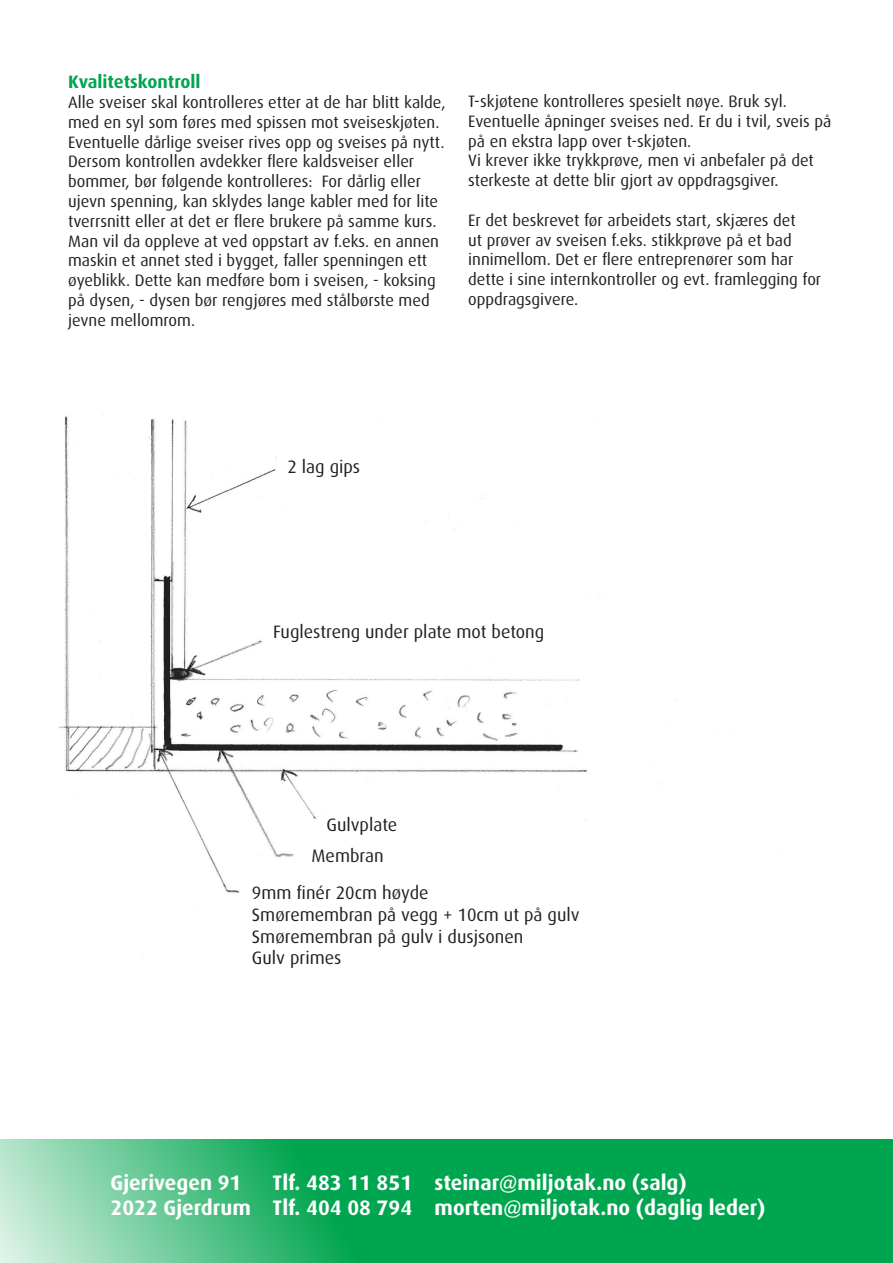
<style>
.page{position:relative;width:893px;height:1263px;background:#fff}
.page>*{position:absolute;margin:0;border:0;box-sizing:border-box;transform-origin:0 0}
.Heading{font:700 21px "Dax";color:#fff}
.t1{font:18px "Dax";color:#231f20}
.t2{font:700 18px "Dax";color:#00a54f}
.t3{font:16.5px/19.8px "Dax";color:#231f20}
</style>
<div class="page">
<svg style="left:0;top:1139px;width:893px;height:124px;background:#25b168"></svg>
<img style="left:59px;top:416px;width:529px;height:452px">
<div style="left:277px;top:439px;width:224px;height:47px;background:#fff"></div>
<div style="left:273px;top:609px;width:620px;height:48px;background:#fff"></div>
<svg style="left:215px;top:795px;width:373px;height:98px"></svg>
<p class="t2" style="left:68px;top:72px;width:134px">Kvalitetskontroll</p>
<p class="t3" style="left:68px;top:93px;width:379px">Alle sveiser skal kontrolleres etter at de har blitt kalde, med en syl som føres med spissen mot sveiseskjøten.<br>Eventuelle dårlige sveiser rives opp og sveises på nytt.</p>
<p class="t3" style="left:68px;top:152px;width:372px">Dersom kontrollen avdekker flere kaldsveiser eller bommer, bør følgende kontrolleres: For dårlig eller ujevn spenning, kan sklydes lange kabler med for lite tverrsnitt eller at det er flere brukere på samme kurs.<br>Man vil da oppleve at ved oppstart av f.eks. en annen maskin et annet sted i bygget, faller spenningen ett øyeblikk. Dette kan medføre bom i sveisen, - koksing på dysen, - dysen bør rengjøres med stålbørste med jevne mellomrom.</p>
<p class="t3" style="left:468px;top:92px;width:364px">T-skjøtene kontrolleres spesielt nøye. Bruk syl.<br>Eventuelle åpninger sveises ned. Er du i tvil, sveis på på en ekstra lapp over t-skjøten.</p>
<p class="t3" style="left:468px;top:151px;width:347px">Vi krever ikke trykkprøve, men vi anbefaler på det sterkeste at dette blir gjort av oppdragsgiver.</p>
<p class="t3" style="left:468px;top:210px;width:354px">Er det beskrevet før arbeidets start, skjæres det<br>ut prøver av sveisen f.eks. stikkprøve på et bad innimellom. Det er flere entreprenører som har dette i sine internkontroller og evt. framlegging for oppdragsgivere.</p>
<p class="t1" style="left:287px;top:457px;width:74px">2 lag gips</p>
<p class="t1" style="left:273px;top:621px;width:273px">Fuglestreng under plate mot betong</p>
<p class="t1" style="left:326px;top:815px;width:72px">Gulvplate</p>
<p class="t1" style="left:312px;top:845px;width:74px">Membran</p>
<p class="t1" style="left:252px;top:883px;width:178px">9mm finér 20cm høyde</p>
<p class="t1" style="left:252px;top:905px;width:329px">Smøremembran på vegg + 10cm ut på gulv</p>
<p class="t1" style="left:252px;top:926px;width:273px">Smøremembran på gulv i dusjsonen</p>
<p class="t1" style="left:252px;top:948px;width:91px">Gulv primes</p>
<p class="Heading" style="left:111px;top:1171px;width:132px">Gjerivegen 91</p>
<p class="Heading" style="left:273px;top:1171px;width:416px">Tlf. 483 11 851 steinar@miljotak.no (salg)</p>
<p class="Heading" style="left:111px;top:1196px;width:657px">2022 Gjerdrum Tlf. 404 08 794 morten@miljotak.no (daglig leder)</p>
</div>
